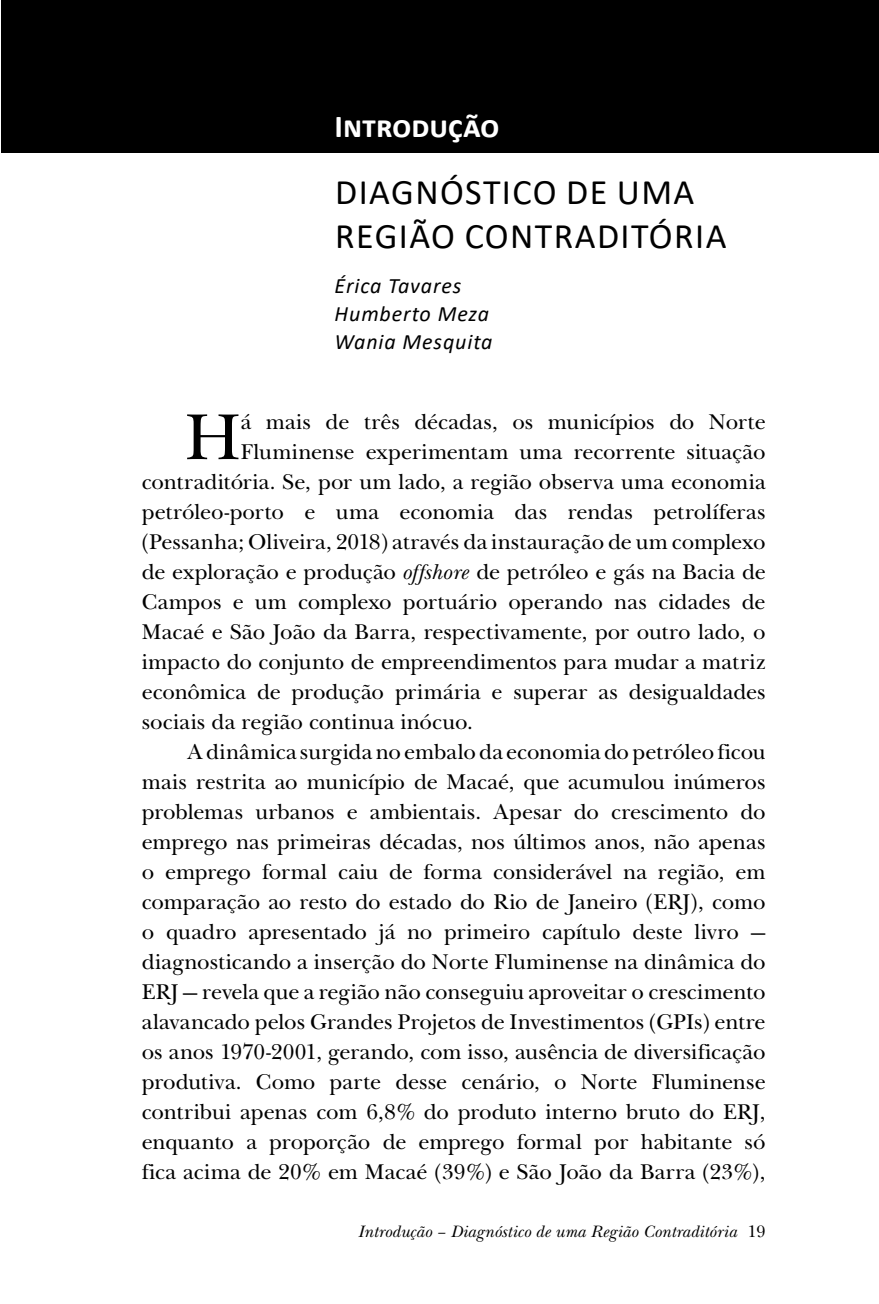
<style>
.page{position:relative;width:879px;height:1304px;background:#fff}
.page>*{position:absolute;margin:0;border:0;box-sizing:border-box;transform-origin:0 0}
.t1{font:67px "New Baskerville Roman DTC";color:#000}
.t2{font:36px/44px "Calibri";letter-spacing:.04em;color:#000}
.t3{font:700 32px "Calibri";letter-spacing:-.005em;color:#fff}
.t4{font:22px "New Baskerville Roman DTC";color:#000}
.t5{font:italic 22px/28px "Calibri";letter-spacing:.04em;color:#000}
.t6{font:17px "New Baskerville Roman Italic DTC";color:#000}
.s1{font-family:"New Baskerville Roman Italic DTC"}
.s2{font-family:"New Baskerville Roman DTC"}
</style>
<div class="page">
<div style="left:1px;top:0;width:878px;height:152px;background:#000"></div>
<h3 class="t3" style="left:334px;top:104px;width:167px">Introdução</h3>
<h2 class="t2" style="left:335px;top:169px;width:393px">DIAGNÓSTICO DE UMA<br>REGIÃO CONTRADITÓRIA</h2>
<p class="t5" style="left:334px;top:271px;width:159px">Érica Tavares<br>Humberto Meza<br>Wania Mesquita</p>
<h1 class="t1" style="left:185px;top:398px;width:57px">H</h1>
<p class="t4" style="left:241px;top:409px;width:526px">á mais de três décadas, os municípios do Norte</p>
<p class="t4" style="left:241px;top:439px;width:526px">Fluminense experimentam uma recorrente situação</p>
<p class="t4" style="left:142px;top:469px;width:625px">contraditória. Se, por um lado, a região observa uma economia</p>
<p class="t4" style="left:142px;top:499px;width:625px">petróleo-porto e uma economia das rendas petrolíferas</p>
<p class="t4" style="left:142px;top:529px;width:625px">(Pessanha; Oliveira, 2018) através da instauração de um complexo</p>
<p class="t4" style="left:142px;top:559px;width:625px">de exploração e produção <span class="s1">offshore</span> de petróleo e gás na Bacia de</p>
<p class="t4" style="left:142px;top:589px;width:625px">Campos e um complexo portuário operando nas cidades de</p>
<p class="t4" style="left:142px;top:619px;width:625px">Macaé e São João da Barra, respectivamente, por outro lado, o</p>
<p class="t4" style="left:142px;top:649px;width:625px">impacto do conjunto de empreendimentos para mudar a matriz</p>
<p class="t4" style="left:142px;top:679px;width:625px">econômica de produção primária e superar as desigualdades</p>
<p class="t4" style="left:142px;top:709px;width:333px">sociais da região continua inócuo.</p>
<p class="t4" style="left:187px;top:739px;width:580px">A dinâmica surgida no embalo da economia do petróleo ficou</p>
<p class="t4" style="left:142px;top:769px;width:625px">mais restrita ao município de Macaé, que acumulou inúmeros</p>
<p class="t4" style="left:142px;top:799px;width:625px">problemas urbanos e ambientais. Apesar do crescimento do</p>
<p class="t4" style="left:142px;top:829px;width:625px">emprego nas primeiras décadas, nos últimos anos, não apenas</p>
<p class="t4" style="left:142px;top:859px;width:625px">o emprego formal caiu de forma considerável na região, em</p>
<p class="t4" style="left:142px;top:889px;width:625px">comparação ao resto do estado do Rio de Janeiro (ERJ), como</p>
<p class="t4" style="left:142px;top:919px;width:625px">o quadro apresentado já no primeiro capítulo deste livro —</p>
<p class="t4" style="left:142px;top:949px;width:625px">diagnosticando a inserção do Norte Fluminense na dinâmica do</p>
<p class="t4" style="left:142px;top:979px;width:625px">ERJ — revela que a região não conseguiu aproveitar o crescimento</p>
<p class="t4" style="left:142px;top:1009px;width:625px">alavancado pelos Grandes Projetos de Investimentos (GPIs) entre</p>
<p class="t4" style="left:142px;top:1039px;width:625px">os anos 1970-2001, gerando, com isso, ausência de diversificação</p>
<p class="t4" style="left:142px;top:1069px;width:625px">produtiva. Como parte desse cenário, o Norte Fluminense</p>
<p class="t4" style="left:142px;top:1099px;width:625px">contribui apenas com 6,8% do produto interno bruto do ERJ,</p>
<p class="t4" style="left:142px;top:1129px;width:625px">enquanto a proporção de emprego formal por habitante só</p>
<p class="t4" style="left:142px;top:1159px;width:625px">fica acima de 20% em Macaé (39%) e São João da Barra (23%),</p>
<p class="t6" style="left:359px;top:1221px;width:408px">Introdução – Diagnóstico de uma Região Contraditória <span class="s2">19</span></p>
</div>
